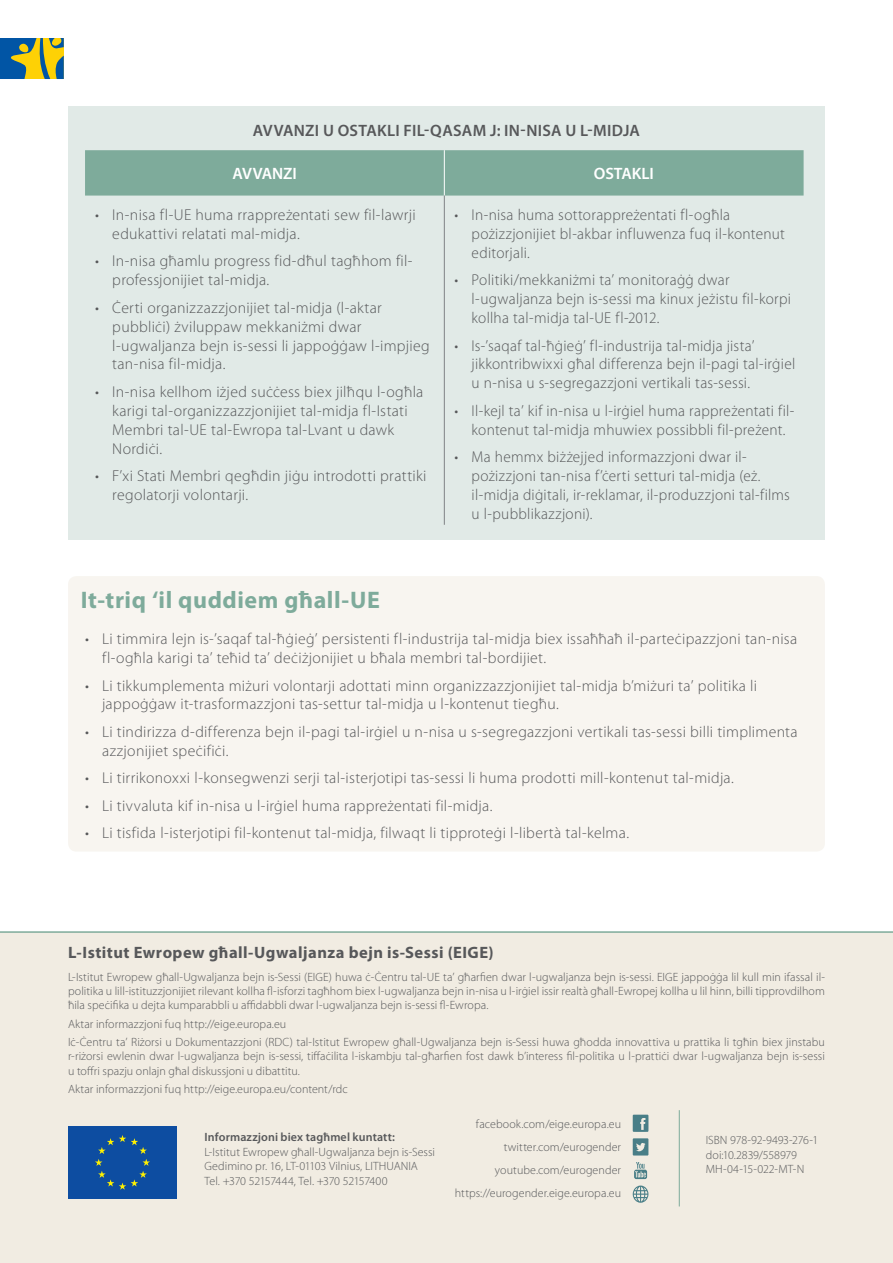
<style>
.page{position:relative;width:893px;height:1263px;background:#fff}
.page>*{position:absolute;margin:0;border:0;box-sizing:border-box;transform-origin:0 0}
.Title_1{font:700 24px "Myriad Pro";letter-spacing:.025em;color:#7eab9b}
.End{font:700 16.5px "Myriad Pro";letter-spacing:.025em;color:#57585a}
.Fig_Table_title{font:600 16.5px "Myriad Pro";letter-spacing:.015em;color:#57585a}
.Table_Title{font:600 16.5px "Myriad Pro";letter-spacing:-.01em;color:#fff}
.t1{font:300 15.75px/18.9px "Myriad Pro";letter-spacing:.02em;color:#57585a}
.End_01{font:300 12px/14.2px "Myriad Pro";letter-spacing:.005em;color:#57585a;text-align:justify}
.End_03{font:300 12px/14.4px "Myriad Pro";color:#57585a}
.End_04{font:300 12px "Myriad Pro";letter-spacing:.005em;color:#57585a}
.End_03-2{font:300 12px "Myriad Pro";letter-spacing:-.02em;color:#57585a}
.End_03-3{font:600 12px "Myriad Pro";letter-spacing:.01em;color:#57585a}
</style>
<div class="page">
<svg style="left:0;top:38px;width:64px;height:41px;background:#768e5a"></svg>
<div style="left:68px;top:576px;width:757px;height:276px;background:#f8f5f0;border-radius:9px"></div>
<div style="left:68px;top:106px;width:757px;height:434px;background:#e1eae7"></div>
<div style="left:85px;top:150px;width:719px;height:46px;background:#7eab9b"></div>
<hr style="left:444px;top:150px;width:1px;height:46px;background:#fff">
<hr style="left:444px;top:196px;width:1px;height:329px;background:#808285">
<div style="left:0;top:931px;width:893px;height:332px;background:#f1ece2"></div>
<div style="left:68px;top:1126px;width:109px;height:73px;background:#0d4da1"></div>
<svg style="left:95px;top:1135px;width:55px;height:55px"></svg>
<svg style="left:633px;top:1138px;width:15px;height:17px"></svg>
<svg style="left:633px;top:1115px;width:15px;height:17px"></svg>
<svg style="left:634px;top:1162px;width:13px;height:17px"></svg>
<svg style="left:633px;top:1185px;width:15px;height:18px"></svg>
<hr style="left:679px;top:1110px;width:1px;height:96px;background:#7eab9b">
<p class="Fig_Table_title" style="left:253px;top:121px;width:389px">AVVANZI U OSTAKLI FIL-QASAM J: IN-NISA U L-MIDJA</p>
<p class="Table_Title" style="left:232px;top:164px;width:66px">AVVANZI</p>
<p class="Table_Title" style="left:594px;top:164px;width:62px">OSTAKLI</p>
<p class="t1" style="left:112px;top:206px;width:305px;text-indent:-17px">• In-nisa fl-UE huma rrappreżentati sew fil-lawrji edukattivi relatati mal-midja.</p>
<p class="t1" style="left:112px;top:252px;width:302px;text-indent:-17px">• In-nisa għamlu progress fid-dħul tagħhom fil&shy;professjonijiet tal-midja.</p>
<p class="t1" style="left:112px;top:298px;width:319px;text-indent:-17px">• Ċerti organizzazzjonijiet tal-midja (l-aktar pubbliċi) żviluppaw mekkaniżmi dwar l-ugwaljanza bejn is-sessi li jappoġġaw l-impjieg tan-nisa fil-midja.</p>
<p class="t1" style="left:112px;top:382px;width:313px;text-indent:-17px">• In-nisa kellhom iżjed suċċess biex jilħqu l-ogħla karigi tal-organizzazzjonijiet tal-midja fl-Istati Membri tal-UE tal-Ewropa tal-Lvant u dawk Nordiċi.</p>
<p class="t1" style="left:112px;top:466px;width:316px;text-indent:-17px">• F’xi Stati Membri qegħdin jiġu introdotti prattiki regolatorji volontarji.</p>
<p class="t1" style="left:472px;top:206px;width:315px;text-indent:-17px">• In-nisa huma sottorappreżentati fl-ogħla pożizzjonijiet bl-akbar influwenza fuq il-kontenut editorjali.</p>
<p class="t1" style="left:472px;top:271px;width:321px;text-indent:-17px">• Politiki/mekkaniżmi ta’ monitoraġġ dwar l-ugwaljanza bejn is-sessi ma kinux jeżistu fil-korpi kollha tal-midja tal-UE fl-2012.</p>
<p class="t1" style="left:472px;top:336px;width:325px;text-indent:-17px">• Is-’saqaf tal-ħġieġ’ fl-industrija tal-midja jista’ jikkontribwixxi għal differenza bejn il-pagi tal-irġiel u n-nisa u s-segregazzjoni vertikali tas-sessi.</p>
<p class="t1" style="left:455px;top:401px;width:341px;text-align:center">• Il-kejl ta’ kif in-nisa u l-irġiel huma rappreżentati fil&shy;kontenut tal-midja mhuwiex possibbli fil-preżent.</p>
<p class="t1" style="left:472px;top:448px;width:320px;text-indent:-17px">• Ma hemmx biżżejjed informazzjoni dwar il&shy;pożizzjoni tan-nisa f’ċerti setturi tal-midja (eż. il-midja diġitali, ir-reklamar, il-produzzjoni tal-films u l-pubblikazzjoni).</p>
<p class="Title_1" style="left:81px;top:585px;width:300px">It-triq ‘il quddiem għall-UE</p>
<p class="t1" style="left:102px;top:630px;width:697px;text-indent:-17px">• Li timmira lejn is-’saqaf tal-ħġieġ’ persistenti fl-industrija tal-midja biex issaħħaħ il-parteċipazzjoni tan-nisa fl-ogħla karigi ta’ teħid ta’ deċiżjonijiet u bħala membri tal-bordijiet.</p>
<p class="t1" style="left:102px;top:676px;width:657px;text-indent:-17px">• Li tikkumplementa miżuri volontarji adottati minn organizzazzjonijiet tal-midja b’miżuri ta’ politika li jappoġġaw it-trasformazzjoni tas-settur tal-midja u l-kontenut tiegħu.</p>
<p class="t1" style="left:102px;top:722px;width:697px;text-indent:-17px">• Li tindirizza d-differenza bejn il-pagi tal-irġiel u n-nisa u s-segregazzjoni vertikali tas-sessi billi timplimenta azzjonijiet speċifiċi.</p>
<p class="t1" style="left:85px;top:769px;width:650px">• Li tirrikonoxxi l-konsegwenzi serji tal-isterjotipi tas-sessi li huma prodotti mill-kontenut tal-midja.</p>
<p class="t1" style="left:85px;top:796px;width:409px">• Li tivvaluta kif in-nisa u l-irġiel huma rappreżentati fil-midja.</p>
<p class="t1" style="left:85px;top:823px;width:545px">• Li tisfida l-isterjotipi fil-kontenut tal-midja, filwaqt li tipproteġi l-libertà tal-kelma.</p>
<p class="End" style="left:68px;top:941px;width:427px">L-Istitut Ewropew għall-Ugwaljanza bejn is-Sessi (EIGE)</p>
<p class="End_01" style="left:68px;top:970px;width:758px">L-Istitut Ewropew għall-Ugwaljanza bejn is-Sessi (EIGE) huwa ċ-Ċentru tal-UE ta’ għarfien dwar l-ugwaljanza bejn is-sessi. EIGE jappoġġa lil kull min ifassal il&shy;politika u lill-istituzzjonijiet rilevant kollha fl-isforzi tagħhom biex l-ugwaljanza bejn in-nisa u l-irġiel issir realtà għall-Ewropej kollha u lil hinn, billi tipprovdilhom ħila speċifika u dejta kumparabbli u affidabbli dwar l-ugwaljanza bejn is-sessi fl-Ewropa.</p>
<p class="End_01" style="left:68px;top:1017px;width:220px">Aktar informazzjoni fuq http://eige.europa.eu</p>
<p class="End_01" style="left:68px;top:1035px;width:758px">Iċ-Ċentru ta’ Riżorsi u Dokumentazzjoni (RDC) tal-Istitut Ewropew għall-Ugwaljanza bejn is-Sessi huwa għodda innovattiva u prattika li tgħin biex jinstabu r-riżorsi ewlenin dwar l-ugwaljanza bejn is-sessi, tiffaċilita l-iskambju tal-għarfien fost dawk b’interess fil-politika u l-prattiċi dwar l-ugwaljanza bejn is-sessi u toffri spazju onlajn għal diskussjoni u dibattitu.</p>
<p class="End_01" style="left:68px;top:1082px;width:281px">Aktar informazzjoni fuq http://eige.europa.eu/content/rdc</p>
<p class="End_04" style="left:476px;top:1118px;width:147px">facebook.com/eige.europa.eu</p>
<p class="End_04" style="left:504px;top:1141px;width:119px">twitter.com/eurogender</p>
<p class="End_04" style="left:495px;top:1164px;width:128px">youtube.com/eurogender</p>
<p class="End_04" style="left:455px;top:1186px;width:168px">https://eurogender.eige.europa.eu</p>
<p class="End_03-3" style="left:205px;top:1131px;width:192px">Informazzjoni biex tagħmel kuntatt:</p>
<p class="End_03" style="left:205px;top:1145px;width:232px">L-Istitut Ewropew għall-Ugwaljanza bejn is-Sessi</p>
<p class="End_03" style="left:205px;top:1159px;width:215px">Gedimino pr. 16, LT-01103 Vilnius, LITHUANIA</p>
<p class="End_03-2" style="left:205px;top:1174px;width:185px">Tel. +370 52157444, Tel. +370 52157400</p>
<p class="End_03" style="left:706px;top:1133px;width:114px">ISBN 978-92-9493-276-1 doi:10.2839/558979<br>MH-04-15-022-MT-N</p>
</div>
